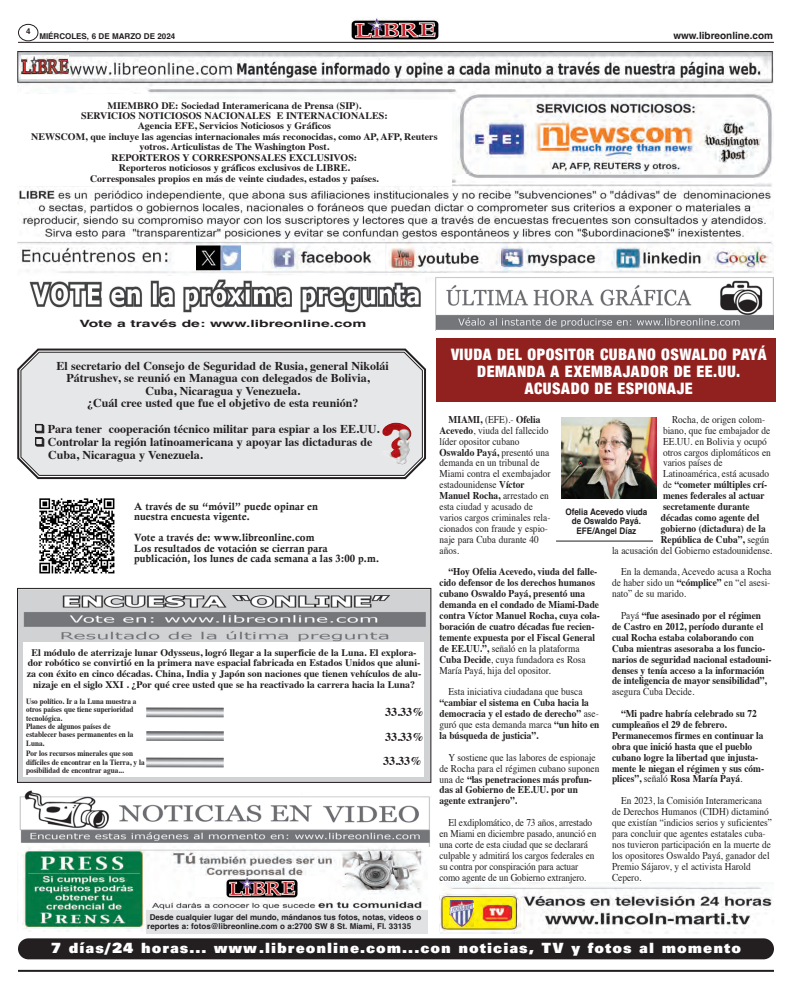
<style>
.page{position:relative;width:792px;height:990px;background:#fff}
.page>*{position:absolute;margin:0;border:0;box-sizing:border-box;transform-origin:0 0}
.t1{font:17px/17.4px "Sans Black Condensed DTC";letter-spacing:.03em;color:#fff;text-align:center}
.t2{font:15.3px "Univers Ultra Bold DTC";letter-spacing:.065em;color:#fff}
.t3{font:700 12px/25.3px "Times";color:#231f20}
.t4{font:10.5px/10.5px "Calis MT Bol";color:#231f20}
.t5{font:10.4px/10.9px "Times";color:#231f20;scale:.9 1}
.t6{font:700 10.4px/10.9px "Times";color:#231f20;scale:.9 1}
.t7{font:700 10px/10.6px "Times";color:#231f20;text-align:center}
.t8{font:700 10px "Helvetica";color:#231f20;scale:1.57 1}
.t9{font:700 10px "Helvetica";color:#231f20}
.t10{font:700 9.9px/10.4px "Times";color:#231f20;text-align:center}
.t11{font:700 9px/9.5px "Helvetica";color:#231f20;text-align:center;scale:.9 1}
.t12{font:700 8px/8.4px "Times";color:#231f20;scale:.9 1}
.t13{font:700 8px/9.6px "Helvetica";color:#231f20}
.s1{font-family:"Dingthings 4 Normal";font-weight:400}
.s2{font-weight:700}
.s3{font-weight:400}
</style>
<div class="page">
<hr style="left:18px;top:970px;width:756px;height:2px;background:#231f20">
<hr style="left:18px;top:42px;width:756px;height:1px;background:#231f20">
<svg style="left:354px;top:23px;width:85px;height:17px"></svg>
<img style="left:351px;top:18px;width:87px;height:21px">
<svg style="left:18px;top:24px;width:20px;height:17px"></svg>
<div style="left:18px;top:938px;width:756px;height:21px;background:#231f20;border-radius:10px"></div>
<img style="left:17px;top:51px;width:756px;height:231px">
<img style="left:19px;top:590px;width:410px;height:191px">
<div style="left:17px;top:588px;width:414px;height:195px;border:1px solid #231f20"></div>
<img style="left:19px;top:791px;width:411px;height:55px">
<div style="left:24px;top:643px;width:400px;height:134px;background:#fff"></div>
<svg style="left:146px;top:708px;width:78px;height:9px"></svg>
<svg style="left:146px;top:731px;width:78px;height:10px"></svg>
<svg style="left:146px;top:758px;width:78px;height:9px"></svg>
<img style="left:39px;top:498px;width:76px;height:76px">
<svg style="left:17px;top:348px;width:409px;height:132px"></svg>
<div style="left:20px;top:352px;width:403px;height:124px;background:#e6e7e9"></div>
<div style="left:22px;top:55px;width:46px;height:24px;background:#fff"></div>
<img style="left:22px;top:55px;width:46px;height:20px">
<div style="left:436px;top:339px;width:340px;height:63px;background:#91211f"></div>
<div style="left:17px;top:94px;width:132px;height:87px;background:#fff"></div>
<div style="left:17px;top:100px;width:435px;height:85px;background:#fff"></div>
<img style="left:439px;top:882px;width:335px;height:52px">
<img style="left:450px;top:901px;width:23px;height:25px">
<img style="left:17px;top:843px;width:410px;height:88px">
<div style="left:196px;top:876px;width:132px;height:21px;background:#fff"></div>
<img style="left:226px;top:877px;width:72px;height:20px">
<img style="left:18px;top:277px;width:407px;height:36px">
<img style="left:436px;top:275px;width:337px;height:55px">
<img style="left:561px;top:418px;width:96px;height:81px">
<div style="left:146px;top:910px;width:281px;height:24px;background:#e1e2e4"></div>
<hr style="left:556px;top:541px;width:97px;height:1px;background:#231f20">
<img style="left:380px;top:423px;width:31px;height:41px">
<div style="left:174px;top:245px;width:88px;height:25px;background:#fff"></div>
<img style="left:196px;top:246px;width:44px;height:24px">
<p class="t13" style="left:26px;top:27px;width:6px">4</p>
<p class="t13" style="left:39px;top:32px;width:137px">MIÉRCOLES, 6 DE MARZO DE 2024</p>
<p class="t9" style="left:673px;top:31px;width:101px">www.libreonline.com</p>
<p class="t10" style="left:31px;top:101px;width:408px">MIEMBRO DE: Sociedad Interamericana de Prensa (SIP).<br>SERVICIOS NOTICIOSOS NACIONALES E INTERNACIONALES:<br>Agencia EFE, Servicios Noticiosos y Gráficos<br>NEWSCOM, que incluye las agencias internacionales más reconocidas, como AP, AFP, Reuters yotros. Articulistas de The Washington Post.<br>REPORTEROS Y CORRESPONSALES EXCLUSIVOS:<br>Reporteros noticiosos y gráficos exclusivos de LIBRE.<br>Corresponsales propios en más de veinte ciudades, estados y países.</p>
<p class="t8" style="left:79px;top:319px;width:184px">Vote a través de: www.libreonline.com</p>
<p class="t3" style="left:56px;top:354px;width:334px">El secretario del Consejo de Seguridad de Rusia, general Nikolái</p>
<p class="t3" style="left:66px;top:366px;width:305px">Pátrushev, se reunió en Managua con delegados de Bolivia,</p>
<p class="t3" style="left:145px;top:379px;width:156px">Cuba, Nicaragua y Venezuela.</p>
<p class="t3" style="left:87px;top:391px;width:273px">¿Cuál cree usted que fue el objetivo de esta reunión?</p>
<p class="t3" style="left:35px;top:417px;width:346px"><span class="s1">q</span> Para tener cooperación técnico militar para espiar a los EE.UU.</p>
<p class="t3" style="left:35px;top:431px;width:339px"><span class="s1">q</span> Controlar la región latinoamericana y apoyar las dictaduras de</p>
<p class="t3" style="left:48px;top:443px;width:156px">Cuba, Nicaragua y Venezuela.</p>
<p class="t4" style="left:134px;top:502px;width:185px">A través de su “móvil” puede opinar en nuestra encuesta vigente.</p>
<p class="t4" style="left:134px;top:534px;width:247px">Vote a través de: www.libreonline.com<br>Los resultados de votación se cierran para publicación, los lunes de cada semana a las 3:00 p.m.</p>
<p class="t7" style="left:27px;top:648px;width:396px">El módulo de aterrizaje lunar Odysseus, logró llegar a la superficie de la Luna. El explora&shy;dor robótico se convirtió en la primera nave espacial fabricada en Estados Unidos que aluni&shy;za con éxito en cinco décadas. China, India y Japón son naciones que tienen vehículos de alu&shy;nizaje en el siglo XXI . ¿Por qué cree usted que se ha reactivado la carrera hacia la Luna?</p>
<p class="t3" style="left:385px;top:700px;width:40px">33.33%<br>33.33%</p>
<p class="t3" style="left:383px;top:749px;width:40px">33.33%</p>
<p class="t12" style="left:26px;top:698px;width:124px">Uso político. Ir a la Luna muestra a otros países que tiene superioridad tecnológica.<br>Planes de algunos países de establecer bases permanentes en la<br>Luna.</p>
<p class="t12" style="left:26px;top:750px;width:133px">Por los recursos minerales que son difíciles de encontrar en la Tierra, y la posibilidad de encontrar agua...</p>
<p class="t13" style="left:147px;top:913px;width:276px;text-indent:2px">Desde cualquier lugar del mundo, mándanos tus fotos, notas, videos o reportes a: fotos@libreonline.com o a:2700 SW 8 St. Miami, Fl. 33135</p>
<h1 class="t1" style="left:451px;top:347px;width:317px">VIUDA DEL OPOSITOR CUBANO OSWALDO PAYÁ<br>DEMANDA A EXEMBAJADOR DE EE.UU.<br>ACUSADO DE ESPIONAJE</h1>
<p class="t5" style="left:440px;top:415px;width:125px;text-indent:9px"><span class="s2">MIAMI,</span> (EFE).- <span class="s2">Ofelia<br>Acevedo</span>, viuda del fallecido líder opositor cubano<br><span class="s2">Oswaldo Payá,</span> presentó una demanda en un tribunal de<br>Miami contra el exembajador estadounidense <span class="s2">Víctor<br>Manuel Rocha,</span> arrestado en esta ciudad y acusado de varios cargos criminales rela&shy;cionados con fraude y espio&shy;naje para Cuba durante 40 años.</p>
<p class="t6" style="left:440px;top:567px;width:180px;text-indent:9px">“Hoy Ofelia Acevedo, viuda del falle&shy;cido defensor de los derechos humanos cubano Oswaldo Payá, presentó una demanda en el condado de Miami-Dade contra Víctor Manuel Rocha, cuya cola&shy;boración de cuatro décadas fue recien&shy;temente expuesta por el Fiscal General de EE.UU.”, <span class="s3">señaló en la plataforma </span>Cuba Decide<span class="s3">, cuya fundadora es Rosa María Payá, hija del opositor.</span></p>
<p class="t5" style="left:449px;top:687px;width:150px">Esta iniciativa ciudadana que busca</p>
<p class="t6" style="left:440px;top:698px;width:179px">“cambiar el sistema en Cuba hacia la democracia y el estado de derecho” <span class="s3">ase&shy;guró que esta demanda marca</span> “un hito en la búsqueda de justicia”.</p>
<p class="t5" style="left:440px;top:753px;width:179px;text-indent:9px">Y sostiene que las labores de espionaje de Rocha para el régimen cubano suponen una de <span class="s2">“las penetraciones más profun&shy;das al Gobierno de EE.UU. por un agente extranjero”.</span></p>
<p class="t5" style="left:440px;top:818px;width:176px;text-indent:9px">El exdiplomático, de 73 años, arrestado en Miami en diciembre pasado, anunció en una corte de esta ciudad que se declarará culpable y admitirá los cargos federales en su contra por conspiración para actuar como agente de un Gobierno extranjero.</p>
<p class="t5" style="left:672px;top:415px;width:105px">Rocha, de origen colom-</p>
<p class="t5" style="left:663px;top:426px;width:121px">biano, que fue embajador de</p>
<p class="t5" style="left:663px;top:437px;width:117px">EE.UU. en Bolivia y ocupó</p>
<p class="t5" style="left:663px;top:447px;width:121px">otros cargos diplomáticos en</p>
<p class="t5" style="left:663px;top:458px;width:68px">varios países de</p>
<p class="t5" style="left:663px;top:469px;width:120px">Latinoamérica, está acusado</p>
<p class="t6" style="left:663px;top:480px;width:117px"><span class="s3">de</span> “cometer múltiples crí-</p>
<p class="t6" style="left:663px;top:491px;width:115px">menes federales al actuar</p>
<p class="t6" style="left:663px;top:502px;width:98px">secretamente durante</p>
<p class="t6" style="left:661px;top:513px;width:111px">décadas como agente del</p>
<p class="t6" style="left:661px;top:524px;width:118px">gobierno (dictadura) de la</p>
<p class="t6" style="left:661px;top:535px;width:122px">República de Cuba”, <span class="s3">según</span></p>
<p class="t5" style="left:612px;top:546px;width:180px">la acusación del Gobierno estadounidense.</p>
<p class="t5" style="left:612px;top:567px;width:179px;text-align:justify;text-indent:9px">En la demanda, Acevedo acusa a Rocha de haber sido un <span class="s2">“cómplice”</span> en “el asesi&shy;nato” de su marido.</p>
<p class="t6" style="left:612px;top:611px;width:179px;text-indent:9px"><span class="s3">Payá</span> “fue asesinado por el régimen de Castro en 2012, período durante el cual Rocha estaba colaborando con Cuba mientras asesoraba a los funcio&shy;narios de seguridad nacional estadouni&shy;denses y tenía acceso a la información de inteligencia de mayor sensibilidad”,</p>
<p class="t5" style="left:612px;top:687px;width:93px">asegura Cuba Decide.</p>
<p class="t6" style="left:612px;top:709px;width:171px;text-indent:9px">“Mi padre habría celebrado su 72 cumpleaños el 29 de febrero.<br>Permanecemos firmes en continuar la obra que inició hasta que el pueblo cubano logre la libertad que injusta&shy;mente le niegan el régimen y sus cóm&shy;plices”, <span class="s3">señaló</span> Rosa María Payá<span class="s3">.</span></p>
<p class="t5" style="left:612px;top:796px;width:179px;text-indent:9px">En 2023, la Comisión Interamericana de Derechos Humanos (CIDH) dictaminó que existían “indicios serios y suficientes” para concluir que agentes estatales cuba&shy;nos tuvieron participación en la muerte de los opositores Oswaldo Payá, ganador del Premio Sájarov, y el activista Harold Cepero.</p>
<p class="t11" style="left:565px;top:508px;width:93px">Ofelia Acevedo viuda de Oswaldo Payá.<br>EFE/Angel Díaz</p>
<h2 class="t2" style="left:51px;top:942px;width:692px">7 días/24 horas... www.libreonline.com...con noticias, TV y fotos al momento</h2>
</div>
